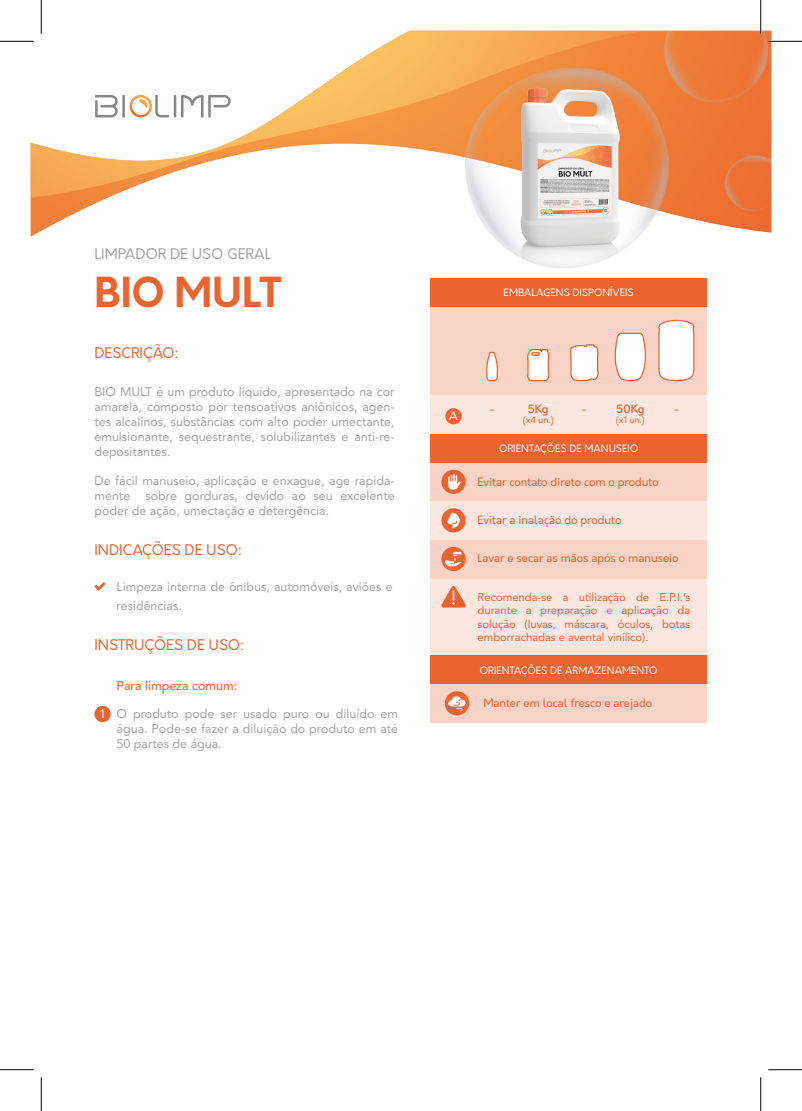
<style>
.page{position:relative;width:802px;height:1111px;background:#fff}
.page>*{position:absolute;margin:0;border:0;box-sizing:border-box;transform-origin:0 0}
.t1{font:700 40.38px "Orkney";color:#ec6330}
.t2{font:14.38px "Orkney";color:#ec6330}
.t3{font:14.38px "Orkney";color:#a4a4a4}
.t4{font:12.5px/15px "Avenir LT Std";color:#a4a4a4;text-align:justify}
.t5{font:500 12.5px "Avenir LT Std";color:#ec6330}
.t6{font:12.25px "Avenir LT Std";color:#fff}
.t7{font:11.25px/13.5px "Avenir LT Std";color:#ec6330;text-align:justify}
.t8{font:11.25px "Orkney";color:#ec6330}
.t9{font:500 11.25px "Orkney";color:#ec6330}
.t10{font:10px "Orkney";color:#fff}
.t11{font:8.75px "Orkney";color:#ec6330}
</style>
<div class="page">
<svg style="left:94px;top:582px;width:11px;height:8px"></svg>
<div style="left:94px;top:705px;width:17px;height:17px;background:#ec6330;border-radius:50%"></div>
<svg style="left:31px;top:198px;width:76px;height:39px"></svg>
<svg style="left:31px;top:31px;width:392px;height:167px"></svg>
<img style="left:711px;top:31px;width:60px;height:80px">
<img style="left:711px;top:111px;width:60px;height:122px">
<svg style="left:95px;top:95px;width:23px;height:22px"></svg>
<hr style="left:122px;top:95px;width:3px;height:22px;background:#878787">
<svg style="left:181px;top:95px;width:50px;height:22px"></svg>
<hr style="left:174px;top:95px;width:2px;height:22px;background:#878787">
<svg style="left:130px;top:95px;width:39px;height:22px"></svg>
<img style="left:423px;top:31px;width:288px;height:219px">
<img style="left:508px;top:82px;width:123px;height:186px">
<div style="left:430px;top:277px;width:277px;height:445px;background:#fce7e0"></div>
<div style="left:430px;top:306px;width:277px;height:88px;background:#f9d3c5"></div>
<div style="left:430px;top:277px;width:277px;height:29px;background:#ec6330"></div>
<svg style="left:527px;top:348px;width:22px;height:33px"></svg>
<svg style="left:570px;top:344px;width:28px;height:37px"></svg>
<svg style="left:614px;top:332px;width:32px;height:49px"></svg>
<svg style="left:658px;top:320px;width:36px;height:61px"></svg>
<svg style="left:486px;top:351px;width:12px;height:30px"></svg>
<div style="left:445px;top:408px;width:17px;height:16px;background:#ec6330;border-radius:50%"></div>
<div style="left:430px;top:434px;width:277px;height:28px;background:#ec6330"></div>
<div style="left:430px;top:462px;width:277px;height:39px;background:#f9d3c5"></div>
<div style="left:430px;top:539px;width:277px;height:39px;background:#f9d3c5"></div>
<div style="left:430px;top:683px;width:277px;height:39px;background:#f9d3c5"></div>
<div style="left:430px;top:655px;width:277px;height:28px;background:#ec6330"></div>
<div style="left:445px;top:691px;width:24px;height:24px;background:#ec6330;border-radius:50%"></div>
<svg style="left:448px;top:696px;width:17px;height:15px"></svg>
<div style="left:441px;top:508px;width:25px;height:24px;background:#ec6330;border-radius:50%"></div>
<svg style="left:447px;top:512px;width:13px;height:16px"></svg>
<svg style="left:441px;top:469px;width:25px;height:25px"></svg>
<svg style="left:448px;top:474px;width:13px;height:15px"></svg>
<svg style="left:441px;top:546px;width:25px;height:25px"></svg>
<svg style="left:445px;top:551px;width:17px;height:15px"></svg>
<svg style="left:441px;top:586px;width:25px;height:21px"></svg>
<hr style="left:0;top:40px;width:34px;height:2px;background:#fff">
<hr style="left:768px;top:40px;width:34px;height:2px;background:#fff">
<hr style="left:40px;top:0;width:2px;height:34px;background:#fff">
<hr style="left:0;top:41px;width:34px;height:1px;background:#000">
<hr style="left:768px;top:41px;width:34px;height:1px;background:#000">
<hr style="left:0;top:1069px;width:34px;height:1px;background:#000">
<hr style="left:768px;top:1069px;width:34px;height:1px;background:#000">
<hr style="left:41px;top:0;width:1px;height:34px;background:#000">
<hr style="left:41px;top:1076px;width:1px;height:34px;background:#000">
<hr style="left:760px;top:0;width:1px;height:34px;background:#000">
<hr style="left:760px;top:1076px;width:1px;height:34px;background:#000">
<p class="t3" style="left:94px;top:244px;width:179px">LIMPADOR DE USO GERAL</p>
<h1 class="t1" style="left:94px;top:265px;width:189px">BIO MULT</h1>
<p class="t2" style="left:94px;top:343px;width:86px">DESCRIÇÃO:</p>
<p class="t4" style="left:94px;top:384px;width:302px">BIO MULT é um produto líquido, apresentado na cor amarela, composto por tensoativos aniônicos, agen&shy;tes alcalinos, substâncias com alto poder umectante, emulsionante, sequestrante, solubilizantes e anti-re&shy;depositantes.</p>
<p class="t4" style="left:94px;top:473px;width:302px">De fácil manuseio, aplicação e enxague, age rapida&shy;mente sobre gorduras, devido ao seu excelente poder de ação, umectação e detergência.</p>
<p class="t2" style="left:94px;top:540px;width:149px">INDICAÇÕES DE USO:</p>
<p class="t4" style="left:117px;top:577px;width:277px;line-height:18.4px">Limpeza interna de ônibus, automóveis, aviões e residências.</p>
<p class="t2" style="left:94px;top:635px;width:151px">INSTRUÇÕES DE USO:</p>
<p class="t6" style="left:99px;top:706px;width:8px">1</p>
<p class="t5" style="left:117px;top:678px;width:122px">Para limpeza comum:</p>
<p class="t4" style="left:117px;top:706px;width:283px">O produto pode ser usado puro ou diluído em água. Pode-se fazer a diluição do produto em até 50 partes de água.</p>
<p class="t10" style="left:503px;top:286px;width:132px">EMBALAGENS DISPONÍVEIS</p>
<p class="t6" style="left:449px;top:409px;width:10px">A</p>
<p class="t9" style="left:489px;top:401px;width:7px">-</p>
<p class="t9" style="left:528px;top:401px;width:22px">5Kg</p>
<p class="t9" style="left:581px;top:401px;width:7px">-</p>
<p class="t11" style="left:523px;top:414px;width:32px">(x4 un.)</p>
<p class="t9" style="left:616px;top:401px;width:30px">50Kg</p>
<p class="t11" style="left:616px;top:414px;width:31px">(x1 un.)</p>
<p class="t10" style="left:499px;top:442px;width:141px">ORIENTAÇÕES DE MANUSEIO</p>
<p class="t8" style="left:477px;top:474px;width:183px">Evitar contato direto com o produto</p>
<p class="t8" style="left:477px;top:512px;width:145px">Evitar a inalação do produto</p>
<p class="t9" style="left:673px;top:401px;width:7px">-</p>
<p class="t8" style="left:477px;top:550px;width:203px">Lavar e secar as mãos após o manuseio</p>
<p class="t7" style="left:477px;top:590px;width:214px">Recomenda-se a utilização de E.P.I.’s durante a preparação e aplicação da solução (luvas, máscara, óculos, botas emborrachadas e avental vinílico).</p>
<p class="t10" style="left:480px;top:663px;width:179px">ORIENTAÇÕES DE ARMAZENAMENTO</p>
<p class="t8" style="left:483px;top:695px;width:170px">Manter em local fresco e arejado</p>
</div>
